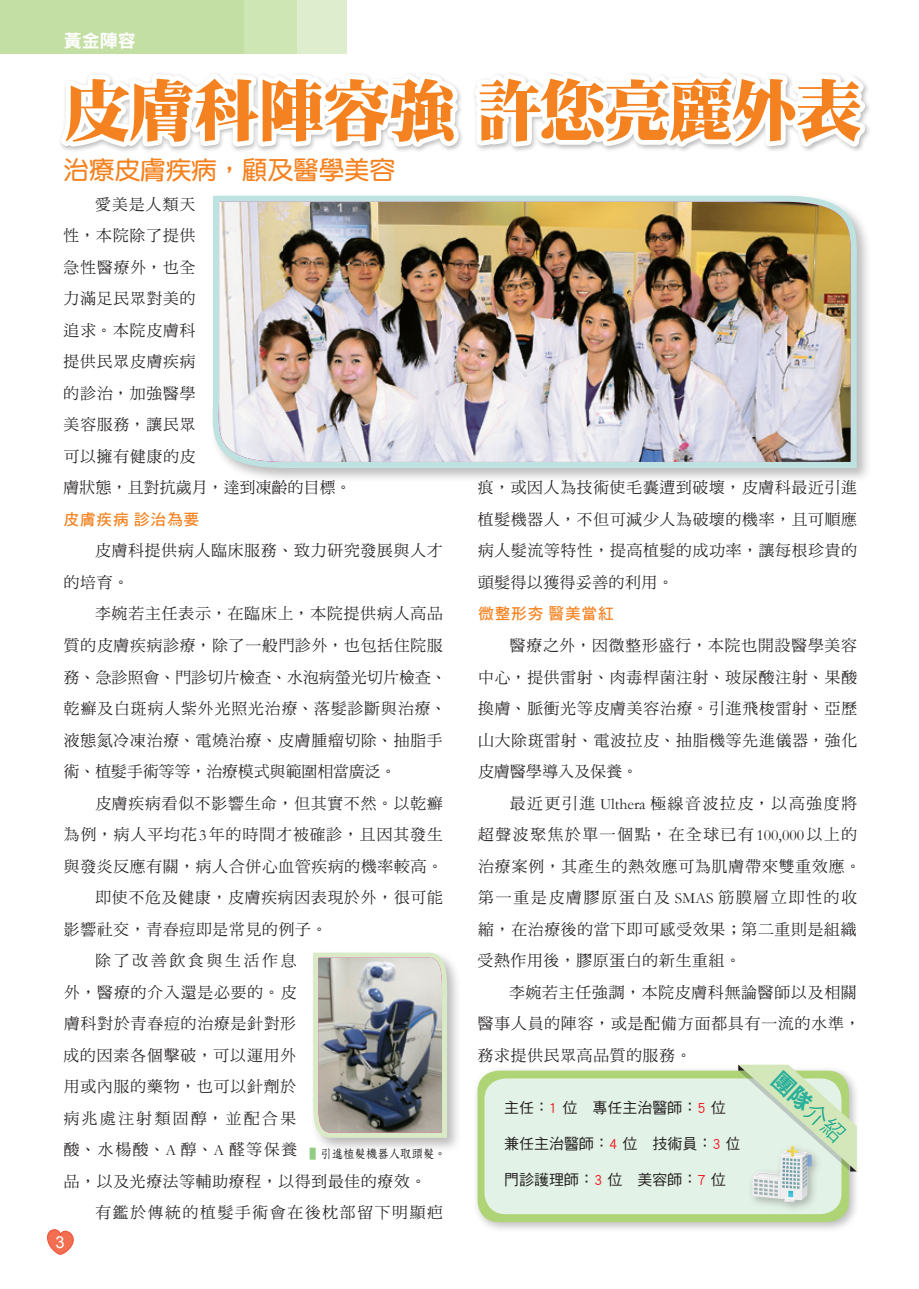
<style>
.page{position:relative;width:919px;height:1289px;background:#fff}
.page>*{position:absolute;margin:0;border:0;box-sizing:border-box;transform-origin:0 0}
.t1{font:67.2px "DF Ming Std W12";letter-spacing:-.03em;color:#f58220}
.t2{font:25.5px "DF Yuan Std W7";color:#f58220}
.t3{font:22.5px "DF Hei Std W9";color:#2aaf9b}
.t4{font:18px "DF Hei Std W9";color:#fff}
.t5{font:16.5px "Arial";color:#fff}
.t6{font:15.75px/31.5px "DF Ming Std W5";letter-spacing:.055em;color:#231f20}
.t7{font:15.75px "DF Ming Std W5";letter-spacing:.11em;color:#231f20}
.t8{font:15.75px "DF Hei Std W7";letter-spacing:.05em;color:#f58220}
.t9{font:15.75px "DF Ming Std W5";letter-spacing:.155em;color:#231f20}
.t10{font:15.75px "DF Ming Std W5";letter-spacing:.175em;color:#231f20}
.t11{font:15px "DF Hei Std W5";color:#231f20}
.t12{font:12px "DF Fang Song Std W6";letter-spacing:-.05em;color:#231f20}
.s1{font-family:"Garamond"}
.s2{color:#92cc83}
.s3{color:#ee1d23}
.s4{font-family:"DF Hei Std W3";color:#00a087}
</style>
<div class="page">
<div style="left:0;top:0;width:244px;height:54px;background:#c3dfa3"></div>
<svg style="left:60px;top:0;width:809px;height:151px"></svg>
<div style="left:472px;top:1065px;width:388px;height:168px;background:#231f20;opacity:.3"></div>
<div style="left:477px;top:1070px;width:371px;height:151px;background:#aed475;border-radius:21px"></div>
<div style="left:484px;top:1078px;width:357px;height:136px;background:#e3f2e7;border-radius:21px"></div>
<div style="left:747px;top:1140px;width:74px;height:72px;background:#231f20;opacity:.3"></div>
<svg style="left:738px;top:1064px;width:118px;height:138px"></svg>
<div style="left:209px;top:192px;width:662px;height:290px;background:#231f20;opacity:.3"></div>
<img style="left:210px;top:193px;width:649px;height:278px">
<div style="left:309px;top:949px;width:152px;height:203px;background:#231f20;opacity:.3"></div>
<img style="left:310px;top:949px;width:139px;height:192px">
<svg style="left:47px;top:1229px;width:27px;height:26px"></svg>
<p class="t4" style="left:64px;top:31px;width:73px">黃金陣容</p>
<h1 class="t1" style="left:64px;top:74px;width:799px">皮膚科陣容強 許您亮麗外表</h1>
<h2 class="t2" style="left:64px;top:156px;width:333px">治療皮膚疾病，顧及醫學美容</h2>
<p class="t6" style="left:64px;top:188px;width:289px;text-indent:32px">愛美是人類天<br>性，本院除了提供<br>急性醫療外，也全<br>力滿足民眾對美的<br>追求。本院皮膚科<br>提供民眾皮膚疾病<br>的診治，加強醫學<br>美容服務，讓民眾<br>可以擁有健康的皮<br>膚狀態，且對抗歲月，達到凍齡的目標。</p>
<p class="t8" style="left:64px;top:511px;width:137px">皮膚疾病診治為要</p>
<p class="t6" style="left:64px;top:535px;width:380px;text-indent:31px">皮膚科提供病人臨床服務、致力研究發展與人才的培育。</p>
<p class="t6" style="left:64px;top:598px;width:384px;text-indent:32px">李婉若主任表示，在臨床上，本院提供病人高品質的皮膚疾病診療，除了一般門診外，也包括住院服務、急診照會、門診切片檢查、水泡病螢光切片檢查、乾癬及白斑病人紫外光照光治療、落髮診斷與治療、液態氮冷凍治療、電燒治療、皮膚腫瘤切除、抽脂手術、植髮手術等等，治療模式與範圍相當廣泛。</p>
<p class="t6" style="left:95px;top:787px;width:349px">皮膚疾病看似不影響生命，但其實不然。以乾癬</p>
<p class="t6" style="left:64px;top:818px;width:380px">為例，病人平均花<span class="s1">3</span>年的時間才被確診，且因其發生</p>
<p class="t6" style="left:64px;top:850px;width:380px">與發炎反應有關，病人合併心血管疾病的機率較高。</p>
<p class="t6" style="left:95px;top:881px;width:349px">即使不危及健康，皮膚疾病因表現於外，很可能</p>
<p class="t6" style="left:64px;top:913px;width:265px">影響社交，青春痘即是常見的例子。</p>
<p class="t10" style="left:96px;top:952px;width:202px">除了改善飲食與生活作息</p>
<p class="t6" style="left:64px;top:976px;width:234px">外，醫療的介入還是必要的。皮</p>
<p class="t6" style="left:64px;top:1007px;width:233px">膚科對於青春痘的治療是針對形</p>
<p class="t6" style="left:64px;top:1039px;width:234px">成的因素各個擊破，可以運用外</p>
<p class="t6" style="left:64px;top:1070px;width:234px">用或內服的藥物，也可以針劑於</p>
<p class="t9" style="left:64px;top:1109px;width:234px">病兆處注射類固醇，並配合果</p>
<p class="t6" style="left:64px;top:1133px;width:235px">酸、水楊酸、<span class="s1">A</span> 醇、<span class="s1">A</span> 醛等保養</p>
<p class="t6" style="left:64px;top:1165px;width:364px">品，以及光療法等輔助療程，以得到最佳的療效。</p>
<p class="t7" style="left:95px;top:1204px;width:349px">有鑑於傳統的植髮手術會在後枕部留下明顯疤</p>
<p class="t12" style="left:310px;top:1147px;width:138px"><span class="s2">█</span> 引進植髮機器人取頭髮。</p>
<p class="t5" style="left:55px;top:1231px;width:11px">3</p>
<p class="t6" style="left:478px;top:472px;width:381px;text-align:justify">痕，或因人為技術使毛囊遭到破壞，皮膚科最近引進植髮機器人，不但可減少人為破壞的機率，且可順應病人髮流等特性，提高植髮的成功率，讓每根珍貴的頭髮得以獲得妥善的利用。</p>
<p class="t8" style="left:478px;top:605px;width:137px">微整形夯醫美當紅</p>
<p class="t6" style="left:478px;top:629px;width:380px;text-align:justify;text-indent:32px">醫療之外，因微整形盛行，本院也開設醫學美容中心，提供雷射、肉毒桿菌注射、玻尿酸注射、果酸換膚、脈衝光等皮膚美容治療。引進飛梭雷射、亞歷山大除斑雷射、電波拉皮、抽脂機等先進儀器，強化皮膚醫學導入及保養。</p>
<p class="t6" style="left:477px;top:787px;width:385px;text-indent:32px">最近更引進 <span class="s1">Ulthera</span> 極線音波拉皮，以高強度將超聲波聚焦於單一個點，在全球已有<span class="s1">100,000</span>以上的治療案例，其產生的熱效應可為肌膚帶來雙重效應。第一重是皮膚膠原蛋白及 <span class="s1">SMAS</span> 筋膜層立即性的收縮，在治療後的當下即可感受效果；第二重則是組織受熱作用後，膠原蛋白的新生重組。</p>
<p class="t6" style="left:477px;top:976px;width:384px;text-indent:31px">李婉若主任強調，本院皮膚科無論醫師以及相關醫事人員的陣容，或是配備方面都具有一流的水準，務求提供民眾高品質的服務。</p>
<p class="t11" style="left:504px;top:1099px;width:223px">主任：<span class="s3">1</span> 位　專任主治醫師：<span class="s3">5</span> 位</p>
<p class="t11" style="left:504px;top:1135px;width:238px">兼任主治醫師：<span class="s3">4</span> 位　技術員：<span class="s3">3</span> 位</p>
<p class="t11" style="left:504px;top:1171px;width:223px">門診護理師：<span class="s3">3</span> 位　美容師：<span class="s3">7</span> 位</p>
<h3 class="t3" style="left:784px;top:1067px;width:92px;rotate:43deg">團隊<span class="s4">介紹</span></h3>
</div>
